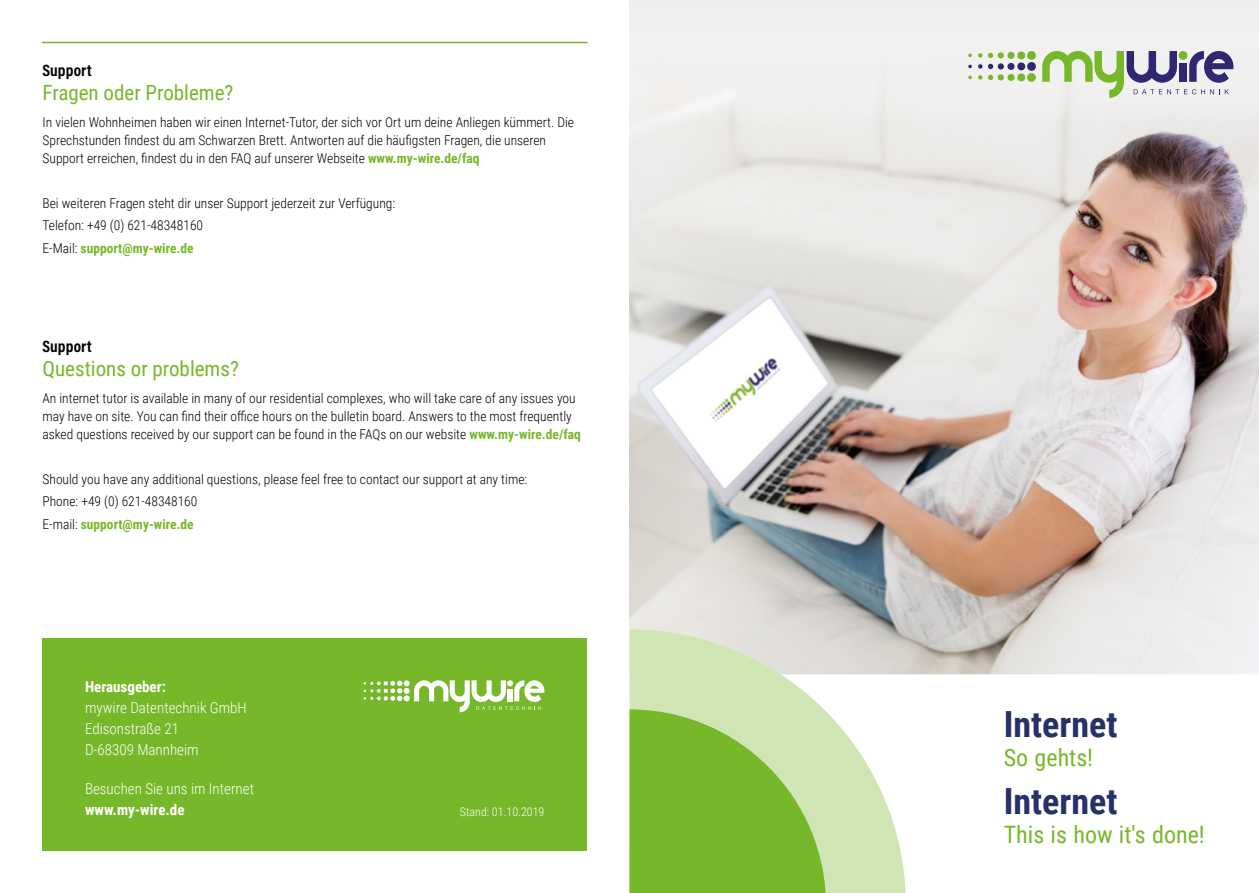
<style>
.page{position:relative;width:1259px;height:893px;background:#fff}
.page>*{position:absolute;margin:0;border:0;box-sizing:border-box;transform-origin:0 0}
.t1{font:700 36px "Roboto Condensed";color:#263167}
.t2{font:24px "Roboto Condensed";color:#76b82a}
.t3{font:21px "Roboto Condensed";color:#76b82a}
.t4{font:700 16.5px "Acumin Pro Cond";letter-spacing:.01em;color:#000}
.t5{font:300 15px/21px "Roboto Condensed";color:#fff}
.t6{font:700 15px "Roboto Condensed";color:#fff}
.t7{font:300 13.5px/18px "Roboto Condensed";color:#000}
.t8{font:300 12px "Roboto Condensed";color:#fff}
.s1{font-weight:700;color:#76b82a}
</style>
<div class="page">
<hr style="left:43px;top:42px;width:544px;height:1px;background:#76b82a">
<img style="left:629px;top:128px;width:630px;height:546px">
<div style="left:629px;top:0;width:630px;height:128px;background:#f0f0f0"></div>
<svg style="left:629px;top:629px;width:277px;height:264px;fill:#cfe6b4"></svg>
<svg style="left:629px;top:709px;width:197px;height:184px;background:#8ac24a"></svg>
<svg style="left:1042px;top:51px;width:191px;height:47px"></svg>
<svg style="left:978px;top:75px;width:4px;height:5px"></svg>
<svg style="left:968px;top:76px;width:4px;height:3px"></svg>
<svg style="left:978px;top:64px;width:4px;height:5px"></svg>
<svg style="left:968px;top:65px;width:4px;height:3px"></svg>
<svg style="left:988px;top:51px;width:48px;height:31px"></svg>
<svg style="left:978px;top:53px;width:4px;height:5px"></svg>
<svg style="left:968px;top:54px;width:4px;height:3px"></svg>
<div style="left:43px;top:638px;width:544px;height:212px;background:#76b82a"></div>
<svg style="left:364px;top:680px;width:180px;height:32px"></svg>
<p class="t4" style="left:43px;top:63px;width:51px">Support</p>
<h3 class="t3" style="left:43px;top:84px;width:192px">Fragen oder Probleme?</h3>
<p class="t7" style="left:43px;top:114px;width:533px">In vielen Wohnheimen haben wir einen Internet-Tutor, der sich vor Ort um deine Anliegen kümmert. Die<br>Sprechstunden findest du am Schwarzen Brett. Antworten auf die häufigsten Fragen, die unseren<br>Support erreichen, findest du in den FAQ auf unserer Webseite <span class="s1">www.my-wire.de/faq</span></p>
<p class="t7" style="left:43px;top:193px;width:354px;line-height:22.5px">Bei weiteren Fragen steht dir unser Support jederzeit zur Verfügung:<br>Telefon: +49 (0) 621-48348160<br>E-Mail: <span class="s1">support@my-wire.de</span></p>
<p class="t4" style="left:43px;top:340px;width:51px">Support</p>
<h3 class="t3" style="left:43px;top:360px;width:198px">Questions or problems?</h3>
<p class="t7" style="left:43px;top:390px;width:540px">An internet tutor is available in many of our residential complexes, who will take care of any issues you may have on site. You can find their office hours on the bulletin board. Answers to the most frequently asked questions received by our support can be found in the FAQs on our website <span class="s1">www.my-wire.de/faq</span></p>
<p class="t7" style="left:43px;top:469px;width:486px;line-height:22.5px">Should you have any additional questions, please feel free to contact our support at any time:<br>Phone: +49 (0) 621-48348160<br>E-mail: <span class="s1">support@my-wire.de</span></p>
<p class="t6" style="left:85px;top:680px;width:82px">Herausgeber:</p>
<p class="t5" style="left:85px;top:698px;width:163px">mywire Datentechnik GmbH<br>Edisonstraße 21<br>D-68309 Mannheim</p>
<p class="t5" style="left:85px;top:779px;width:170px">Besuchen Sie uns im Internet</p>
<p class="t6" style="left:85px;top:803px;width:101px">www.my-wire.de</p>
<p class="t8" style="left:460px;top:807px;width:86px">Stand: 01.10.2019</p>
<h1 class="t1" style="left:1003px;top:710px;width:115px">Internet</h1>
<h2 class="t2" style="left:1003px;top:748px;width:91px">So gehts!</h2>
<h1 class="t1" style="left:1003px;top:787px;width:115px">Internet</h1>
<h2 class="t2" style="left:1003px;top:825px;width:202px">This is how it's done!</h2>
</div>
